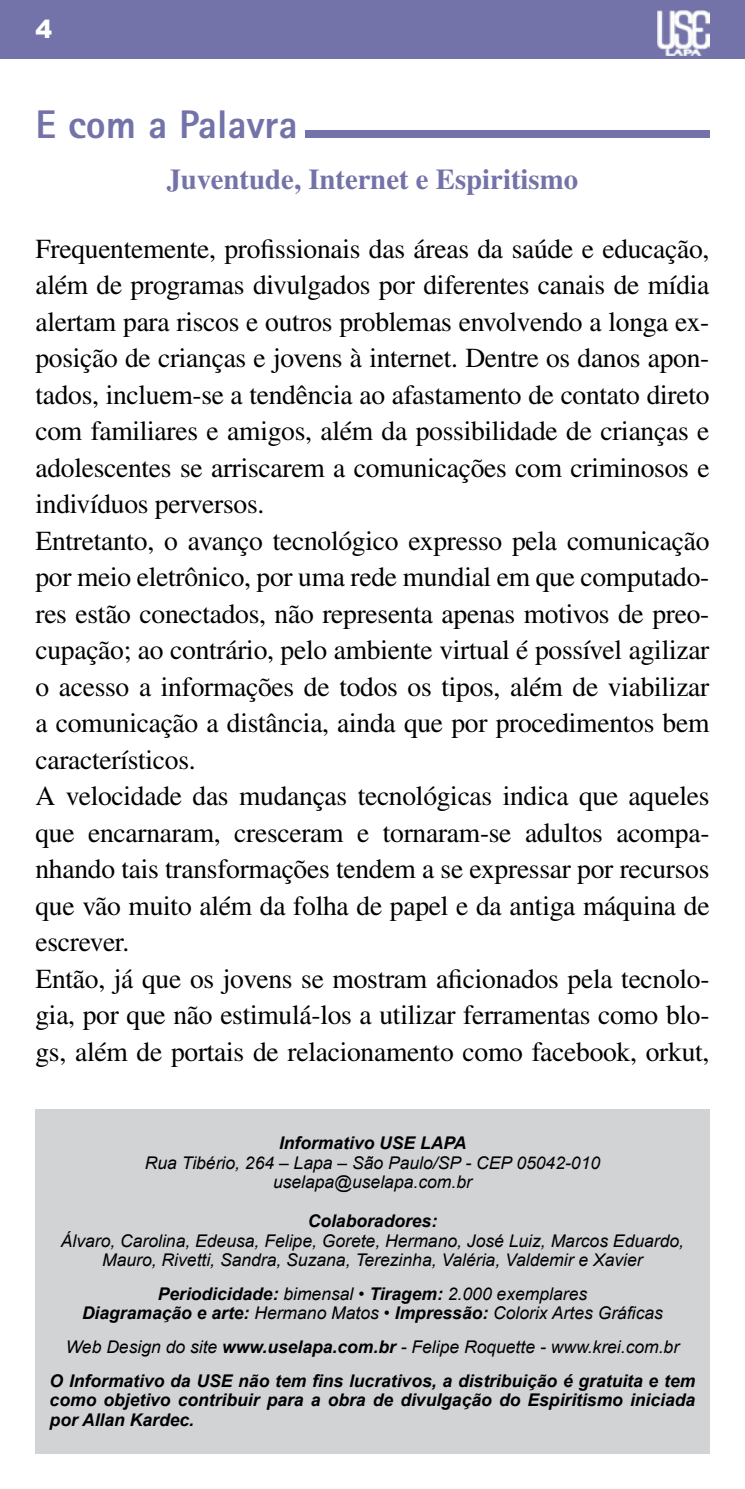
<style>
.page{position:relative;width:745px;height:1489px;background:#fff}
.page>*{position:absolute;margin:0;border:0;box-sizing:border-box;transform-origin:0 0}
.t1{font:800 40px "Rotis Sans Serif";color:#7473a9}
.t2{font:700 28.75px "Times";color:#7473a9}
.t3{font:27.5px/36.5px "Times";letter-spacing:-.01em;color:#000}
.t4{font:900 25px "Arial";color:#fff}
.t5{font:italic 17.5px/19.5px "Arial";color:#000;text-align:center}
.t6{font:italic 700 17.5px/33.8px "Arial";color:#000;text-align:center}
.s1{font-weight:700}
.s2{font-weight:400}
</style>
<div class="page">
<div style="left:0;top:0;width:744px;height:59px;background:#7473a9"></div>
<img style="left:657px;top:11px;width:52px;height:44px">
<div style="left:305px;top:130px;width:404px;height:8px;background:#7473a9"></div>
<div style="left:35px;top:1108px;width:674px;height:345px;background:#d1d3d4"></div>
<p class="t4" style="left:35px;top:11px;width:18px">4</p>
<h1 class="t1" style="left:35px;top:99px;width:264px">E com a Palavra</h1>
<p class="t2" style="left:167px;top:162px;width:412px">Juventude, Internet e Espiritismo</p>
<p class="t3" style="left:35px;top:230px;width:675px">Frequentemente, profissionais das áreas da saúde e educação, além de programas divulgados por diferentes canais de mídia alertam para riscos e outros problemas envolvendo a longa ex&shy;posição de crianças e jovens à internet. Dentre os danos apon&shy;tados, incluem-se a tendência ao afastamento de contato direto com familiares e amigos, além da possibilidade de crianças e adolescentes se arriscarem a comunicações com criminosos e indivíduos perversos.<br>Entretanto, o avanço tecnológico expresso pela comunicação por meio eletrônico, por uma rede mundial em que computado&shy;res estão conectados, não representa apenas motivos de preo&shy;cupação; ao contrário, pelo ambiente virtual é possível agilizar o acesso a informações de todos os tipos, além de viabilizar a comunicação a distância, ainda que por procedimentos bem característicos.<br>A velocidade das mudanças tecnológicas indica que aqueles que encarnaram, cresceram e tornaram-se adultos acompa&shy;nhando tais transformações tendem a se expressar por recursos que vão muito além da folha de papel e da antiga máquina de escrever.<br>Então, já que os jovens se mostram aficionados pela tecnolo&shy;gia, por que não estimulá-los a utilizar ferramentas como blo&shy;gs, além de portais de relacionamento como facebook, orkut,</p>
<p class="t6" style="left:279px;top:1126px;width:189px">Informativo USE LAPA</p>
<p class="t5" style="left:145px;top:1152px;width:456px">Rua Tibério, 264 – Lapa – São Paulo/SP - CEP 05042-010 uselapa@uselapa.com.br</p>
<p class="t6" style="left:307px;top:1204px;width:131px">Colaboradores:</p>
<p class="t5" style="left:61px;top:1230px;width:624px">Álvaro, Carolina, Edeusa, Felipe, Gorete, Hermano, José Luiz, Marcos Eduardo,<br>Mauro, Rivetti, Sandra, Suzana, Terezinha, Valéria, Valdemir e Xavier</p>
<p class="t5" style="left:82px;top:1283px;width:582px"><span class="s1">Periodicidade:</span> bimensal • <span class="s1">Tiragem:</span> 2.000 exemplares<br><span class="s1">Diagramação e arte:</span> Hermano Matos • <span class="s1">Impressão:</span> Colorix Artes Gráficas</p>
<p class="t6" style="left:50px;top:1330px;width:646px"><span class="s2">Web Design do site</span> www.uselapa.com.br <span class="s2">- Felipe Roquette - www.krei.com.br<br></span>O Informativo da USE não tem fins lucrativos, a distribuição é gratuita e tem</p>
<p class="t6" style="left:50px;top:1390px;width:646px;line-height:19.5px;text-align:left">como objetivo contribuir para a obra de divulgação do Espiritismo iniciada por Allan Kardec.</p>
</div>
